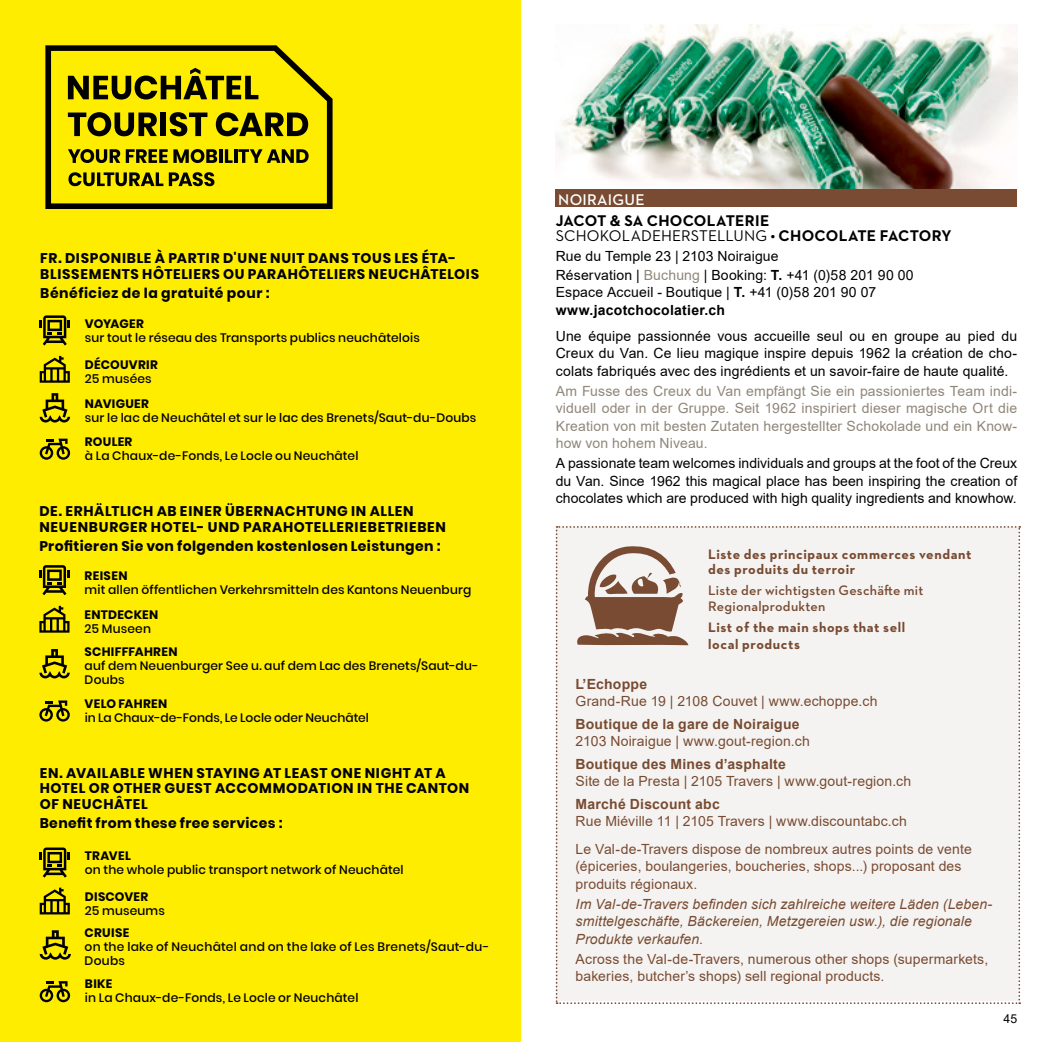
<style>
.page{position:relative;width:1042px;height:1042px;background:#fff}
.page>*{position:absolute;margin:0;border:0;box-sizing:border-box;transform-origin:0 0}
.t1{font:700 15.75px/15.8px "Neutraface 2 Text";letter-spacing:.01em;color:#000}
.t2{font:600 15.75px "Neutraface 2 Text";letter-spacing:.02em;color:#fff}
.t3{font:14px/17.5px "Arial";letter-spacing:.01em;color:#000}
.t4{font:14px/17.5px "Arial";letter-spacing:.01em;color:#784b32}
.t5{font:700 14px/15.8px "Poppins";letter-spacing:.04em;color:#000}
.t6{font:14px/17.5px "Arial";letter-spacing:.01em;color:#908679;text-align:justify}
.t7{font:italic 14px/17.5px "Arial";letter-spacing:.01em;color:#784b32}
.t8{font:700 14px/15.8px "Neutraface 2 Text";letter-spacing:.04em;color:#784b32}
.t9{font:700 14px "Arial";letter-spacing:.02em;color:#784b32}
.t10{font:600 14px/15.8px "Neutraface 2 Text";letter-spacing:.015em;color:#784b32}
.t11{font:500 12.25px/14px "Poppins";letter-spacing:.015em;color:#000}
.t12{font:700 12.25px "Poppins";letter-spacing:.02em;color:#000}
.t13{font:700 12.25px "Poppins";letter-spacing:-.015em;color:#000}
.t14{font:12.25px "Arial";color:#000}
.s1{font-weight:400}
.s2{color:#908679}
.s3{font-weight:700}
</style>
<div class="page">
<img style="left:556px;top:25px;width:461px;height:165px">
<div style="left:556px;top:190px;width:461px;height:17px;background:#784b32"></div>
<div style="left:556px;top:526px;width:464px;height:478px;background:#f5f3f1"></div>
<div style="left:0;top:0;width:521px;height:1042px;background:#ffed00"></div>
<svg style="left:40px;top:315px;width:30px;height:30px"></svg>
<svg style="left:40px;top:356px;width:30px;height:27px"></svg>
<svg style="left:40px;top:393px;width:30px;height:29px"></svg>
<svg style="left:40px;top:439px;width:30px;height:21px"></svg>
<svg style="left:39px;top:565px;width:30px;height:30px"></svg>
<svg style="left:39px;top:606px;width:30px;height:27px"></svg>
<svg style="left:39px;top:649px;width:31px;height:29px"></svg>
<svg style="left:39px;top:700px;width:31px;height:21px"></svg>
<svg style="left:40px;top:847px;width:30px;height:30px"></svg>
<svg style="left:40px;top:887px;width:30px;height:27px"></svg>
<svg style="left:40px;top:930px;width:31px;height:29px"></svg>
<svg style="left:40px;top:981px;width:30px;height:21px"></svg>
<svg style="left:45px;top:45px;width:287px;height:164px"></svg>
<div style="left:160px;top:113px;width:6px;height:23px;background:#000"></div>
<svg style="left:170px;top:112px;width:37px;height:24px"></svg>
<svg style="left:68px;top:112px;width:89px;height:24px"></svg>
<svg style="left:216px;top:112px;width:92px;height:24px"></svg>
<svg style="left:68px;top:68px;width:190px;height:32px"></svg>
<p class="t5" style="left:40px;top:251px;width:440px">FR. DISPONIBLE À PARTIR D'UNE NUIT DANS TOUS LES ÉTA-<br>BLISSEMENTS HÔTELIERS OU PARAHÔTELIERS NEUCHÂTELOIS</p>
<p class="t5" style="left:40px;top:286px;width:231px">Bénéficiez de la gratuité pour :</p>
<p class="t13" style="left:85px;top:317px;width:60px">VOYAGER</p>
<p class="t11" style="left:85px;top:331px;width:336px">sur tout le réseau des Transports publics neuchâtelois</p>
<p class="t12" style="left:85px;top:357px;width:74px">DÉCOUVRIR</p>
<p class="t11" style="left:85px;top:371px;width:68px">25 musées</p>
<p class="t12" style="left:85px;top:396px;width:66px">NAVIGUER</p>
<p class="t11" style="left:85px;top:410px;width:393px">sur le lac de Neuchâtel et sur le lac des Brenets/Saut-du-Doubs</p>
<p class="t12" style="left:85px;top:434px;width:49px">ROULER</p>
<p class="t11" style="left:85px;top:448px;width:275px">à La Chaux-de-Fonds, Le Locle ou Neuchâtel</p>
<p class="t5" style="left:39px;top:503px;width:408px">DE. ERHÄLTLICH AB EINER ÜBERNACHTUNG IN ALLEN<br>NEUENBURGER HOTEL- UND PARAHOTELLERIEBETRIEBEN</p>
<p class="t5" style="left:39px;top:538px;width:403px">Profitieren Sie von folgenden kostenlosen Leistungen :</p>
<p class="t12" style="left:85px;top:568px;width:44px">REISEN</p>
<p class="t11" style="left:85px;top:582px;width:388px">mit allen öffentlichen Verkehrsmitteln des Kantons Neuenburg</p>
<p class="t12" style="left:85px;top:607px;width:75px">ENTDECKEN</p>
<p class="t11" style="left:85px;top:621px;width:68px">25 Museen</p>
<p class="t12" style="left:85px;top:645px;width:94px">SCHIFFFAHREN</p>
<p class="t11" style="left:85px;top:659px;width:396px">auf dem Neuenburger See u. auf dem Lac des Brenets/Saut-du-<br>Doubs</p>
<p class="t12" style="left:85px;top:696px;width:84px">VELO FAHREN</p>
<p class="t11" style="left:85px;top:710px;width:286px">in La Chaux-de-Fonds, Le Locle oder Neuchâtel</p>
<p class="t5" style="left:40px;top:765px;width:431px">EN. AVAILABLE WHEN STAYING AT LEAST ONE NIGHT AT A<br>HOTEL OR OTHER GUEST ACCOMMODATION IN THE CANTON<br>OF NEUCHÂTEL</p>
<p class="t5" style="left:40px;top:816px;width:244px">Benefit from these free services :</p>
<p class="t12" style="left:85px;top:849px;width:47px">TRAVEL</p>
<p class="t11" style="left:85px;top:863px;width:320px">on the whole public transport network of Neuchâtel</p>
<p class="t12" style="left:85px;top:889px;width:65px">DISCOVER</p>
<p class="t11" style="left:85px;top:903px;width:81px">25 museums</p>
<p class="t12" style="left:85px;top:926px;width:46px">CRUISE</p>
<p class="t11" style="left:85px;top:940px;width:406px">on the lake of Neuchâtel and on the lake of Les Brenets/Saut-du-<br>Doubs</p>
<p class="t12" style="left:85px;top:977px;width:29px">BIKE</p>
<p class="t11" style="left:85px;top:991px;width:275px">in La Chaux-de-Fonds, Le Locle or Neuchâtel</p>
<p class="t2" style="left:558px;top:189px;width:88px">NOIRAIGUE</p>
<p class="t1" style="left:556px;top:212px;width:397px">JACOT &amp; SA CHOCOLATERIE<br><span class="s1">SCHOKOLADEHERSTELLUNG</span> • CHOCOLATE FACTORY</p>
<p class="t3" style="left:556px;top:246px;width:359px;line-height:19.2px">Rue du Temple 23 | 2103 Noiraigue<br>Réservation | <span class="s2">Buchung</span> | Booking: <span class="s3">T.</span> +41 (0)58 201 90 00</p>
<p class="t3" style="left:556px;top:284px;width:322px">Espace Accueil - Boutique | <span class="s3">T.</span> +41 (0)58 201 90 07 <span class="s3">www.jacotchocolatier.ch</span></p>
<p class="t3" style="left:556px;top:327px;width:463px;text-align:justify">Une équipe passionnée vous accueille seul ou en groupe au pied du Creux du Van. Ce lieu magique inspire depuis 1962 la création de cho&shy;colats fabriqués avec des ingrédients et un savoir-faire de haute qualité.</p>
<p class="t6" style="left:556px;top:382px;width:463px">Am Fusse des Creux du Van empfängt Sie ein passioniertes Team indi&shy;viduell oder in der Gruppe. Seit 1962 inspiriert dieser magische Ort die Kreation von mit besten Zutaten hergestellter Schokolade und ein Know&shy;how von hohem Niveau.</p>
<p class="t3" style="left:556px;top:454px;width:463px;text-align:justify">A passionate team welcomes individuals and groups at the foot of the Creux du Van. Since 1962 this magical place has been inspiring the creation of chocolates which are produced with high quality ingredients and knowhow.</p>
<p class="t8" style="left:708px;top:546px;width:265px">Liste des principaux commerces vendant des produits du terroir</p>
<p class="t10" style="left:708px;top:582px;width:217px">Liste der wichtigsten Geschäfte mit<br>Regionalprodukten</p>
<p class="t8" style="left:708px;top:618px;width:199px;line-height:17.5px">List of the main shops that sell local products</p>
<p class="t9" style="left:575px;top:674px;width:73px">L’Echoppe</p>
<p class="t4" style="left:575px;top:693px;width:303px">Grand-Rue 19 | 2108 Couvet | www.echoppe.ch</p>
<p class="t9" style="left:575px;top:714px;width:226px">Boutique de la gare de Noiraigue</p>
<p class="t4" style="left:575px;top:733px;width:236px">2103 Noiraigue | www.gout-region.ch</p>
<p class="t9" style="left:575px;top:754px;width:212px">Boutique des Mines d’asphalte</p>
<p class="t4" style="left:575px;top:772px;width:337px">Site de la Presta | 2105 Travers | www.gout-region.ch</p>
<p class="t9" style="left:575px;top:794px;width:146px">Marché Discount abc</p>
<p class="t4" style="left:575px;top:807px;width:398px;line-height:27.5px">Rue Miéville 11 | 2105 Travers | www.discountabc.ch<br>Le Val-de-Travers dispose de nombreux autres points de vente</p>
<p class="t4" style="left:575px;top:857px;width:387px">(épiceries, boulangeries, boucheries, shops...) proposant des produits régionaux.</p>
<p class="t7" style="left:575px;top:895px;width:418px">Im Val-de-Travers befinden sich zahlreiche weitere Läden (Leben&shy;smittelgeschäfte, Bäckereien, Metzgereien usw.), die regionale<br>Produkte verkaufen.</p>
<p class="t4" style="left:575px;top:950px;width:414px">Across the Val-de-Travers, numerous other shops (supermarkets, bakeries, butcher’s shops) sell regional products.</p>
<p class="t14" style="left:1003px;top:1010px;width:15px">45</p>
</div>
